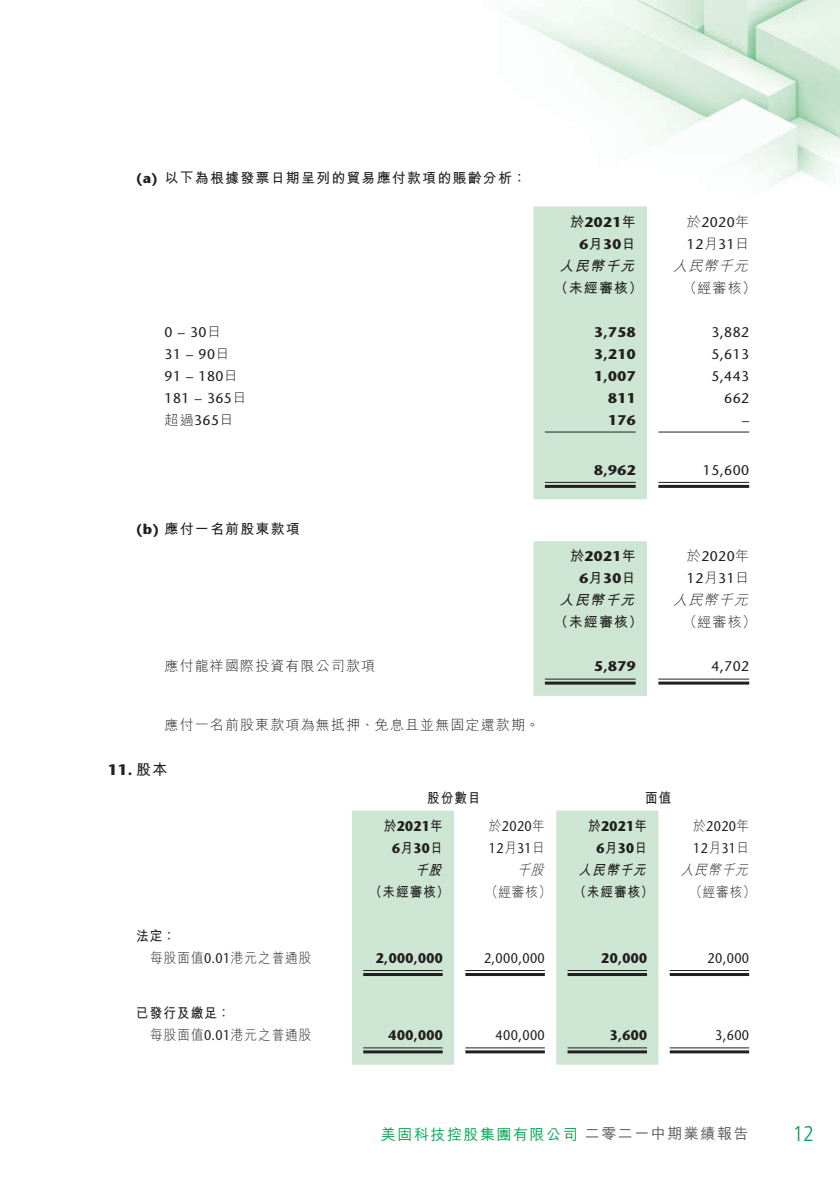
<style>
.page{position:relative;width:840px;height:1191px;background:#fff}
.page>*{position:absolute;margin:0;border:0;box-sizing:border-box;transform-origin:0 0}
.t1{font:300 21.4px "Frutiger LT Std";color:#00a24e;scale:.9 1}
.t2{font:500 15px "M Hei HK";letter-spacing:.1em;color:#00a24e}
.t3{font:500 15px "M Hei HK";letter-spacing:.1em;color:#57585a}
.t4{font:700 15px "Stone Sans Std";color:#231f20}
.t5{font:500 14px/22px "Stone Sans Std";letter-spacing:.03em;color:#231f20}
.t6{font:700 14px/22px "Stone Sans Std";letter-spacing:.03em;color:#231f20;text-align:right}
.t7{font:300 14px "M Hei HK";letter-spacing:.08em;color:#231f20}
.t8{font:500 14px/22px "Stone Sans Std";letter-spacing:.03em;color:#231f20;scale:.9 1}
.t9{font:700 14px/22px "Stone Sans Std";letter-spacing:.03em;color:#231f20;text-align:center;scale:.9 1}
.t10{font:700 14px "M Hei HK";letter-spacing:.08em;color:#231f20}
.t11{font:300 14px "M Hei HK";letter-spacing:.08em;color:#231f20;scale:.9 1}
.t12{font:700 14px "M Hei HK";letter-spacing:.08em;color:#231f20;scale:.9 1}
.t13{font:italic 300 14px "M Hei HK";color:#231f20}
.t14{font:italic 700 14px "M Hei HK";color:#231f20}
.t15{font:italic 300 14px "M Hei HK";color:#231f20;scale:.9 1}
.t16{font:italic 700 14px "M Hei HK";color:#231f20;scale:.9 1}
.s1{font-family:"M Hei HK";font-weight:300}
.s2{font-family:"Stone Sans Std";font-weight:500}
.s3{font-family:"Stone Sans Std"}
.s4{font-family:"M Hei HK"}
</style>
<div class="page">
<img style="left:503px;top:0;width:336px;height:323px">
<div style="left:533px;top:206px;width:113px;height:293px;background:#cde6d3"></div>
<hr style="left:544px;top:431px;width:91px;height:1px;background:#231f20">
<hr style="left:658px;top:431px;width:90px;height:1px;background:#231f20">
<hr style="left:544px;top:482px;width:91px;height:1px;background:#231f20">
<hr style="left:544px;top:485px;width:91px;height:3px;background:#231f20">
<hr style="left:658px;top:482px;width:90px;height:1px;background:#231f20">
<hr style="left:658px;top:485px;width:90px;height:3px;background:#231f20">
<div style="left:533px;top:541px;width:113px;height:155px;background:#cde6d3"></div>
<hr style="left:544px;top:678px;width:91px;height:1px;background:#231f20">
<hr style="left:544px;top:681px;width:91px;height:3px;background:#231f20">
<hr style="left:658px;top:678px;width:90px;height:1px;background:#231f20">
<hr style="left:658px;top:681px;width:90px;height:3px;background:#231f20">
<svg style="left:352px;top:810px;width:306px;height:254px;fill:#cde6d3"></svg>
<hr style="left:363px;top:970px;width:79px;height:1px;background:#231f20">
<hr style="left:363px;top:973px;width:79px;height:3px;background:#231f20">
<hr style="left:465px;top:970px;width:79px;height:1px;background:#231f20">
<hr style="left:465px;top:973px;width:79px;height:3px;background:#231f20">
<hr style="left:567px;top:970px;width:79px;height:1px;background:#231f20">
<hr style="left:567px;top:973px;width:79px;height:3px;background:#231f20">
<hr style="left:669px;top:970px;width:79px;height:1px;background:#231f20">
<hr style="left:669px;top:973px;width:79px;height:3px;background:#231f20">
<hr style="left:363px;top:1047px;width:79px;height:1px;background:#231f20">
<hr style="left:363px;top:1050px;width:79px;height:3px;background:#231f20">
<hr style="left:465px;top:1047px;width:79px;height:1px;background:#231f20">
<hr style="left:465px;top:1050px;width:79px;height:3px;background:#231f20">
<hr style="left:567px;top:1047px;width:79px;height:1px;background:#231f20">
<hr style="left:567px;top:1050px;width:79px;height:3px;background:#231f20">
<hr style="left:669px;top:1047px;width:79px;height:1px;background:#231f20">
<hr style="left:669px;top:1050px;width:79px;height:3px;background:#231f20">
<p class="t6" style="left:136px;top:167px;width:23px">a( )</p>
<p class="t10" style="left:164px;top:167px;width:363px">以下為根據發票日期呈列的貿易應付款項的賬齡分析：</p>
<p class="t5" style="left:164px;top:321px;width:58px">0 – 30<span class="s1">日</span></p>
<p class="t5" style="left:164px;top:343px;width:66px">31 – 90<span class="s1">日</span></p>
<p class="t5" style="left:164px;top:365px;width:75px">91 – 180<span class="s1">日</span></p>
<p class="t5" style="left:164px;top:387px;width:83px">181 – 365<span class="s1">日</span></p>
<p class="t7" style="left:164px;top:410px;width:70px">超過<span class="s2">365</span>日</p>
<p class="t10" style="left:136px;top:518px;width:165px"><span class="s3">b( )</span> 應付一名前股東款項</p>
<p class="t7" style="left:164px;top:656px;width:212px">應付龍祥國際投資有限公司款項</p>
<p class="t7" style="left:164px;top:715px;width:376px">應付一名前股東款項為無抵押、免息且並無固定還款期。</p>
<p class="t4" style="left:108px;top:761px;width:61px">11. <span class="s4">股本</span></p>
<p class="t6" style="left:569px;top:211px;width:67px"><span class="s4">於</span>2021<span class="s4">年<br></span>6<span class="s4">月</span>30<span class="s4">日</span></p>
<p class="t5" style="left:686px;top:211px;width:64px"><span class="s1">於</span>2020<span class="s1">年<br></span>12<span class="s1">月</span>31<span class="s1">日</span></p>
<p class="t13" style="left:672px;top:256px;width:81px">人民幣千元</p>
<p class="t14" style="left:559px;top:255px;width:81px">人民幣千元</p>
<p class="t10" style="left:554px;top:277px;width:90px">（未經審核）</p>
<p class="t7" style="left:682px;top:278px;width:75px">（經審核(</p>
<p class="t6" style="left:594px;top:321px;width:43px">3,758</p>
<p class="t5" style="left:711px;top:321px;width:39px">3,882</p>
<p class="t6" style="left:594px;top:343px;width:43px">3,210</p>
<p class="t5" style="left:711px;top:343px;width:39px">5,613</p>
<p class="t6" style="left:594px;top:365px;width:43px">1,007</p>
<p class="t5" style="left:711px;top:365px;width:39px">5,443</p>
<p class="t6" style="left:608px;top:387px;width:29px">811</p>
<p class="t5" style="left:723px;top:387px;width:26px">662</p>
<p class="t6" style="left:608px;top:409px;width:29px">176</p>
<p class="t5" style="left:741px;top:409px;width:8px">–</p>
<p class="t6" style="left:594px;top:459px;width:43px">8,962</p>
<p class="t5" style="left:702px;top:459px;width:48px">15,600</p>
<p class="t6" style="left:569px;top:545px;width:67px"><span class="s4">於</span>2021<span class="s4">年<br></span>6<span class="s4">月</span>30<span class="s4">日</span></p>
<p class="t5" style="left:686px;top:545px;width:64px"><span class="s1">於</span>2020<span class="s1">年<br></span>12<span class="s1">月</span>31<span class="s1">日</span></p>
<p class="t13" style="left:672px;top:590px;width:81px">人民幣千元</p>
<p class="t14" style="left:559px;top:590px;width:81px">人民幣千元</p>
<p class="t10" style="left:554px;top:612px;width:90px">（未經審核）</p>
<p class="t6" style="left:594px;top:655px;width:43px">5,879</p>
<p class="t7" style="left:682px;top:612px;width:75px">（經審核(</p>
<p class="t5" style="left:711px;top:655px;width:39px">4,702</p>
<p class="t12" style="left:645px;top:788px;width:31px">面值</p>
<p class="t12" style="left:427px;top:788px;width:61px">股份數目</p>
<p class="t9" style="left:383px;top:815px;width:67px"><span class="s4">於</span>2021<span class="s4">年月</span>6 30<span class="s4">日</span></p>
<p class="t8" style="left:488px;top:815px;width:64px"><span class="s1">於</span>2020<span class="s1">年<br></span>12<span class="s1">月</span>31<span class="s1">日</span></p>
<p class="t9" style="left:587px;top:815px;width:67px"><span class="s4">於</span>2021<span class="s4">年月</span>6 30<span class="s4">日</span></p>
<p class="t8" style="left:692px;top:815px;width:64px"><span class="s1">於</span>2020<span class="s1">年<br></span>12<span class="s1">月</span>31<span class="s1">日</span></p>
<p class="t15" style="left:680px;top:860px;width:81px">人民幣千元</p>
<p class="t16" style="left:578px;top:859px;width:81px">人民幣千元</p>
<p class="t15" style="left:517px;top:860px;width:36px">千股</p>
<p class="t16" style="left:415px;top:859px;width:36px">千股</p>
<p class="t12" style="left:136px;top:925px;width:45px">法定：</p>
<p class="t11" style="left:150px;top:948px;width:180px">每股面值<span class="s2">0.01</span>港元之普通股</p>
<p class="t12" style="left:136px;top:1003px;width:106px">已發行及繳足：</p>
<p class="t11" style="left:150px;top:1025px;width:180px">每股面值<span class="s2">0.01</span>港元之普通股</p>
<p class="t12" style="left:369px;top:881px;width:90px">（未經審核）</p>
<p class="t11" style="left:485px;top:882px;width:75px">（經審核）</p>
<p class="t12" style="left:573px;top:881px;width:90px">（未經審核）</p>
<p class="t11" style="left:689px;top:882px;width:75px">（經審核(</p>
<p class="t9" style="left:376px;top:947px;width:76px">2,000,000</p>
<p class="t8" style="left:484px;top:947px;width:69px">2,000,000</p>
<p class="t9" style="left:601px;top:947px;width:52px">20,000</p>
<p class="t8" style="left:707px;top:947px;width:48px">20,000</p>
<p class="t9" style="left:388px;top:1024px;width:61px">400,000</p>
<p class="t8" style="left:495px;top:1024px;width:56px">400,000</p>
<p class="t9" style="left:609px;top:1024px;width:43px">3,600</p>
<p class="t8" style="left:714px;top:1024px;width:39px">3,600</p>
<p class="t2" style="left:381px;top:1123px;width:198px">美固科技控股集團有限公司</p>
<p class="t3" style="left:584px;top:1122px;width:165px">二零二一中期業績報告</p>
<h1 class="t1" style="left:792px;top:1121px;width:25px">12</h1>
</div>
